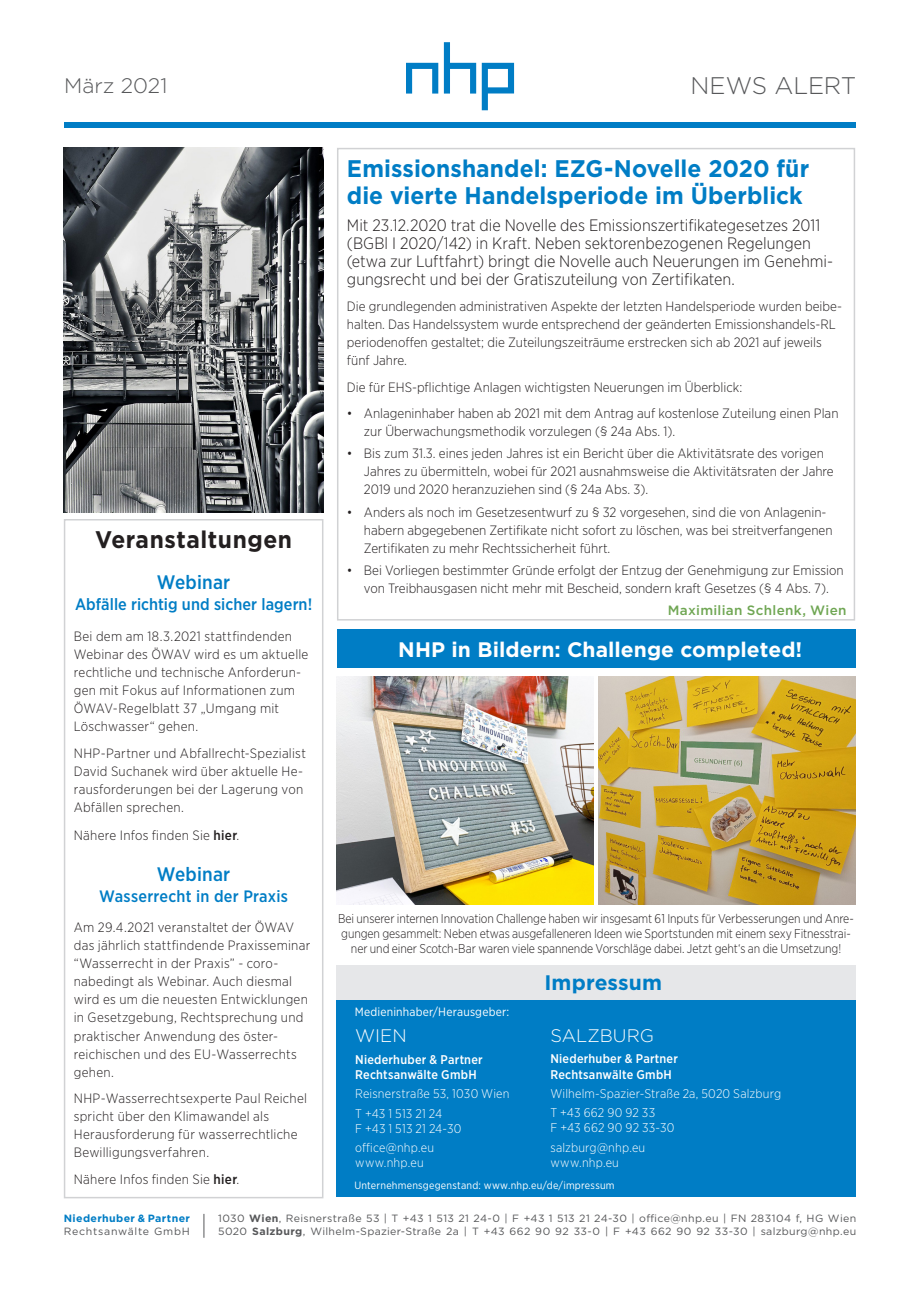
<style>
.page{position:relative;width:919px;height:1289px;background:#fff}
.page>*{position:absolute;margin:0;border:0;box-sizing:border-box;transform-origin:0 0}
.Einleitung{font:700 24px/27px "Gotham";color:#007dc5;scale:.95 1}
.Einleitung-2{font:700 24px "Gotham";letter-spacing:.025em;color:#231f20;scale:.95 1}
.t1{font:300 24px "Gotham";letter-spacing:-.005em;color:#57585a}
.Headline{font:700 21px "Gotham";color:#fff}
.Headline-2{font:700 21px "Gotham";letter-spacing:.005em;color:#007dc5}
.t2{font:300 21px "Gotham";color:#57585a}
.Einleitung-3{font:500 19.5px "Gotham Narrow";letter-spacing:.01em;color:#007dc5}
.Headline-3{font:300 18.15px "Gotham";color:#fff}
.Einleitung-4{font:300 16.5px/18px "Gotham Narrow";color:#231f20}
.Einleitung-5{font:500 16.5px "Gotham Narrow";letter-spacing:.005em;color:#007dc5}
.Einleitung-6{font:300 13.5px/18px "Gotham Narrow";color:#231f20}
.Einleitung-7{font:300 13.5px/18px "Gotham Narrow";letter-spacing:.02em;color:#231f20}
.Headline-4{font:500 13.5px "Gotham";letter-spacing:.02em;color:#6fa653}
.t3{font:300 12.75px/15px "Gotham Narrow";letter-spacing:-.005em;color:#231f20;text-align:center;scale:.95 1}
.t4{font:300 12.6px/15.1px "Gotham Narrow";letter-spacing:.015em;color:#fff}
.t5{font:500 12.6px/15.1px "Gotham Narrow";letter-spacing:.02em;color:#fff}
.t6{font:12px "Gotham Narrow";letter-spacing:.015em;color:#fff}
.t7{font:10.5px/12.6px "Gotham";letter-spacing:.035em;color:#57585a}
.t8{font:10.5px "Gotham Narrow";letter-spacing:.02em;color:#fff}
.t9{font:700 10.5px "Gotham";letter-spacing:.035em;color:#007dc5}
.t10{font:10.5px "Gotham";letter-spacing:.065em;color:#57585a}
.s1{font-weight:500}
.s2{font-weight:700}
</style>
<div class="page">
<svg style="left:406px;top:63px;width:32px;height:31px"></svg>
<svg style="left:444px;top:42px;width:70px;height:68px"></svg>
<div style="left:64px;top:123px;width:791px;height:5px;background:#007dc5"></div>
<svg style="left:203px;top:1213px;width:1px;height:24px"></svg>
<div style="left:337px;top:629px;width:518px;height:39px;background:#007dc5"></div>
<div style="left:336px;top:991px;width:519px;height:206px;background:#007dc5"></div>
<div style="left:336px;top:965px;width:519px;height:34px;background:#e6e7e9"></div>
<img style="left:337px;top:676px;width:256px;height:228px">
<div style="left:337px;top:148px;width:518px;height:472px;border:2px solid #d1d2d4"></div>
<img style="left:598px;top:676px;width:257px;height:228px">
<div style="left:64px;top:519px;width:259px;height:679px;border:2px solid #d1d2d4"></div>
<img style="left:64px;top:148px;width:259px;height:364px">
<h2 class="t2" style="left:64px;top:72px;width:105px">März 2021</h2>
<h1 class="t1" style="left:690px;top:70px;width:167px">NEWS ALERT</h1>
<p class="Einleitung-2" style="left:95px;top:524px;width:209px">Veranstaltungen</p>
<p class="Einleitung-3" style="left:157px;top:570px;width:75px">Webinar</p>
<p class="Einleitung-5" style="left:75px;top:594px;width:239px">Abfälle richtig und sicher lagern!</p>
<p class="Einleitung-7" style="left:74px;top:627px;width:236px">Bei dem am 18.3.2021 stattfindenden Webinar des ÖWAV wird es um aktuelle rechtliche und technische Anforderun&shy;gen mit Fokus auf Informationen zum ÖWAV-Regelblatt 37 „Umgang mit Löschwasser“ gehen.</p>
<p class="Einleitung-7" style="left:74px;top:743px;width:233px">NHP-Partner und Abfallrecht-Spezialist David Suchanek wird über aktuelle He&shy;rausforderungen bei der Lagerung von Abfällen sprechen.</p>
<p class="Einleitung-7" style="left:74px;top:825px;width:167px">Nähere Infos finden Sie <span class="s1">hier</span>.</p>
<p class="Einleitung-3" style="left:157px;top:861px;width:75px">Webinar</p>
<p class="Einleitung-5" style="left:99px;top:885px;width:190px">Wasserrecht in der Praxis</p>
<p class="Einleitung-7" style="left:74px;top:918px;width:238px">Am 29.4.2021 veranstaltet der ÖWAV das jährlich stattfindende Praxisseminar “Wasserrecht in der Praxis” - coro&shy;nabedingt als Webinar. Auch diesmal wird es um die neuesten Entwicklungen in Gesetzgebung, Rechtsprechung und praktischer Anwendung des öster&shy;reichischen und des EU-Wasserrechts gehen.</p>
<p class="Einleitung-7" style="left:74px;top:1088px;width:235px">NHP-Wasserrechtsexperte Paul Reichel spricht über den Klimawandel als Herausforderung für wasserrechtliche Bewilligungsverfahren.</p>
<p class="Einleitung-7" style="left:74px;top:1169px;width:167px">Nähere Infos finden Sie <span class="s1">hier</span>.</p>
<p class="Einleitung" style="left:347px;top:155px;width:488px">Emissionshandel: EZG-Novelle 2020 für die vierte Handelsperiode im Überblick</p>
<p class="Einleitung-4" style="left:347px;top:215px;width:487px">Mit 23.12.2020 trat die Novelle des Emissionszertifikategesetzes 2011 (BGBl I 2020/142) in Kraft. Neben sektorenbezogenen Regelungen (etwa zur Luftfahrt) bringt die Novelle auch Neuerungen im Genehmi&shy;gungsrecht und bei der Gratiszuteilung von Zertifikaten.</p>
<p class="Einleitung-6" style="left:347px;top:297px;width:496px">Die grundlegenden administrativen Aspekte der letzten Handelsperiode wurden beibe&shy;halten. Das Handelssystem wurde entsprechend der geänderten Emissionshandels-RL periodenoffen gestaltet; die Zuteilungszeiträume erstrecken sich ab 2021 auf jeweils fünf Jahre.</p>
<p class="Einleitung-6" style="left:347px;top:377px;width:397px">Die für EHS-pflichtige Anlagen wichtigsten Neuerungen im Überblick:</p>
<p class="Einleitung-6" style="left:364px;top:404px;width:476px;text-indent:-17px">• Anlageninhaber haben ab 2021 mit dem Antrag auf kostenlose Zuteilung einen Plan zur Überwachungsmethodik vorzulegen (§ 24a Abs. 1).</p>
<p class="Einleitung-6" style="left:364px;top:444px;width:471px;text-indent:-17px">• Bis zum 31.3. eines jeden Jahres ist ein Bericht über die Aktivitätsrate des vorigen<br>Jahres zu übermitteln, wobei für 2021 ausnahmsweise die Aktivitätsraten der Jahre<br>2019 und 2020 heranzuziehen sind (§ 24a Abs. 3).</p>
<p class="Einleitung-6" style="left:364px;top:502px;width:470px;text-indent:-17px">• Anders als noch im Gesetzesentwurf zu § 32 vorgesehen, sind die von Anlagenin&shy;habern abgegebenen Zertifikate nicht sofort zu löschen, was bei streitverfangenen<br>Zertifikaten zu mehr Rechtssicherheit führt.</p>
<p class="Einleitung-6" style="left:347px;top:561px;width:498px;text-align:center">• Bei Vorliegen bestimmter Gründe erfolgt der Entzug der Genehmigung zur Emission von Treibhausgasen nicht mehr mit Bescheid, sondern kraft Gesetzes (§ 4 Abs. 7).</p>
<p class="Headline-4" style="left:667px;top:601px;width:180px">Maximilian Schlenk, Wien</p>
<p class="Headline" style="left:398px;top:636px;width:405px">NHP in Bildern: Challenge completed!</p>
<p class="t3" style="left:338px;top:910px;width:544px">Bei unserer internen Innovation Challenge haben wir insgesamt 61 Inputs für Verbesserungen und Anre&shy;gungen gesammelt: Neben etwas ausgefalleneren Ideen wie Sportstunden mit einem sexy Fitnesstrai&shy;ner und einer Scotch-Bar waren viele spannende Vorschläge dabei. Jetzt geht‘s an die Umsetzung!</p>
<p class="t6" style="left:355px;top:1004px;width:156px">Medieninhaber/Herausgeber:</p>
<p class="Headline-2" style="left:544px;top:968px;width:119px">Impressum</p>
<p class="Headline-3" style="left:550px;top:1023px;width:105px">SALZBURG</p>
<p class="t5" style="left:550px;top:1051px;width:129px">Niederhuber &amp; Partner<br>Rechtsanwälte GmbH</p>
<p class="t4" style="left:550px;top:1085px;width:232px">Wilhelm-Spazier-Straße 2a, 5020 Salzburg</p>
<p class="t4" style="left:550px;top:1104px;width:125px">T +43 662 90 92 33<br>F +43 662 90 92 33-30</p>
<p class="t4" style="left:550px;top:1139px;width:96px">salzburg@nhp.eu www.nhp.eu</p>
<p class="t8" style="left:354px;top:1178px;width:262px">Unternehmensgegenstand: www.nhp.eu/de/impressum</p>
<p class="Headline-3" style="left:355px;top:1024px;width:53px">WIEN</p>
<p class="t5" style="left:355px;top:1051px;width:129px">Niederhuber &amp; Partner<br>Rechtsanwälte GmbH</p>
<p class="t4" style="left:355px;top:1086px;width:156px">Reisnerstraße 53, 1030 Wien</p>
<p class="t4" style="left:355px;top:1105px;width:108px">T +43 1 513 21 24<br>F +43 1 513 21 24-30</p>
<p class="t4" style="left:355px;top:1139px;width:80px">office@nhp.eu www.nhp.eu</p>
<p class="t9" style="left:64px;top:1211px;width:128px">Niederhuber &amp; Partner</p>
<p class="t10" style="left:64px;top:1224px;width:128px">Rechtsanwälte GmbH</p>
<p class="t7" style="left:218px;top:1211px;width:639px">1030 <span class="s2">Wien</span>, Reisnerstraße 53 | T +43 1 513 21 24-0 | F +43 1 513 21 24-30 | office@nhp.eu | FN 283104 f, HG Wien<br>5020 <span class="s2">Salzburg</span>, Wilhelm-Spazier-Straße 2a | T +43 662 90 92 33-0 | F +43 662 90 92 33-30 | salzburg@nhp.eu</p>
</div>
